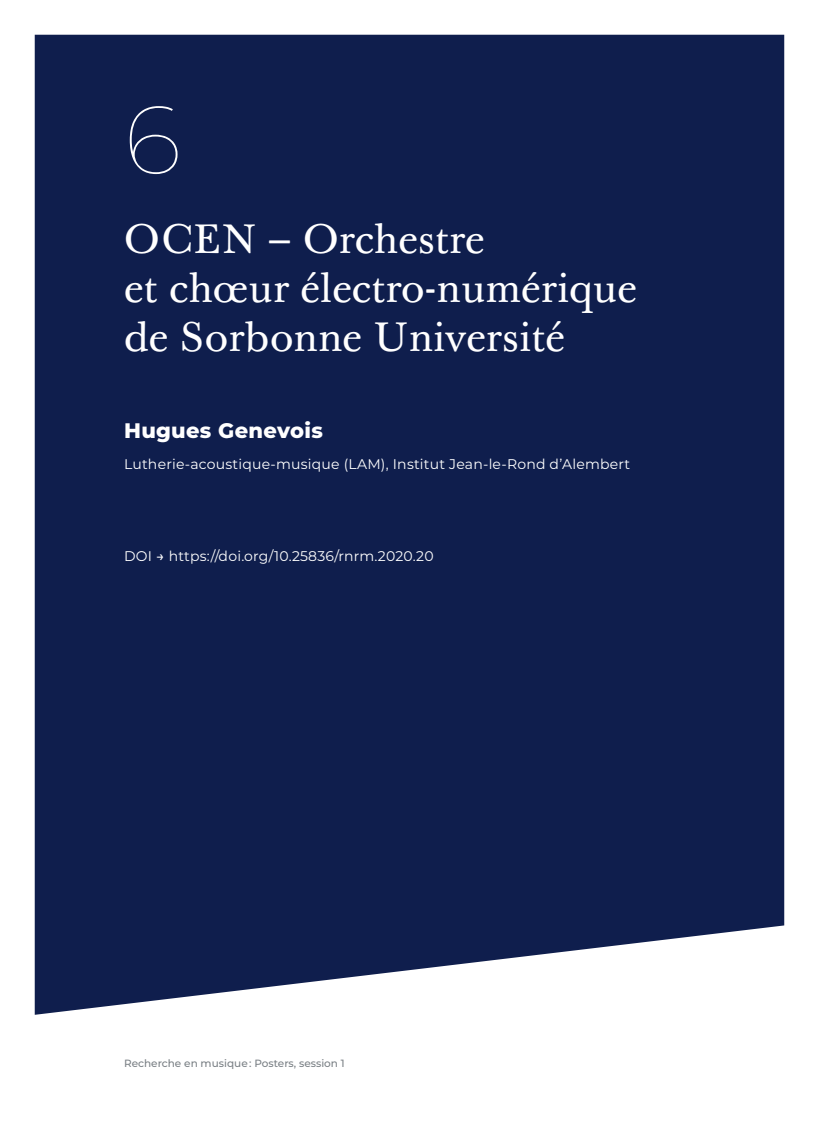
<style>
.page{position:relative;width:819px;height:1141px;background:#fff}
.page>*{position:absolute;margin:0;border:0;box-sizing:border-box;transform-origin:0 0}
._11_chiffre{font:100 96.25px "Montserrat";color:#fff}
._12_titre_blanc{font:40.25px/49px "Baskerville 10 Pro";color:#fff}
._13_auteur_blanc{font:800 21px "Montserrat";letter-spacing:.015em;color:#fff}
._15_grade_blanc{font:14px "Montserrat";letter-spacing:.015em;color:#fff}
.t1{font:500 10.5px "Montserrat";color:#797f84}
.s1{font-weight:500}
</style>
<div class="page">
<div style="left:35px;top:35px;width:749px;height:980px;background:#0f1e4d"></div>
<p class="_11_chiffre" style="left:124px;top:76px;width:58px">6</p>
<p class="_12_titre_blanc" style="left:124px;top:217px;width:514px">OCEN – Orchestre<br>et chœur électro-numérique de Sorbonne Université</p>
<p class="_13_auteur_blanc" style="left:124px;top:415px;width:200px">Hugues Genevois</p>
<p class="_15_grade_blanc" style="left:124px;top:454px;width:507px">Lutherie-acoustique-musique (LAM), Institut Jean-le-Rond d’Alembert</p>
<p class="_15_grade_blanc" style="left:124px;top:546px;width:311px">DOI <span class="s1">→</span> https://doi.org/10.25836/rnrm.2020.20</p>
<p class="t1" style="left:124px;top:1055px;width:222px">Recherche en musique : Posters, session 1</p>
</div>
